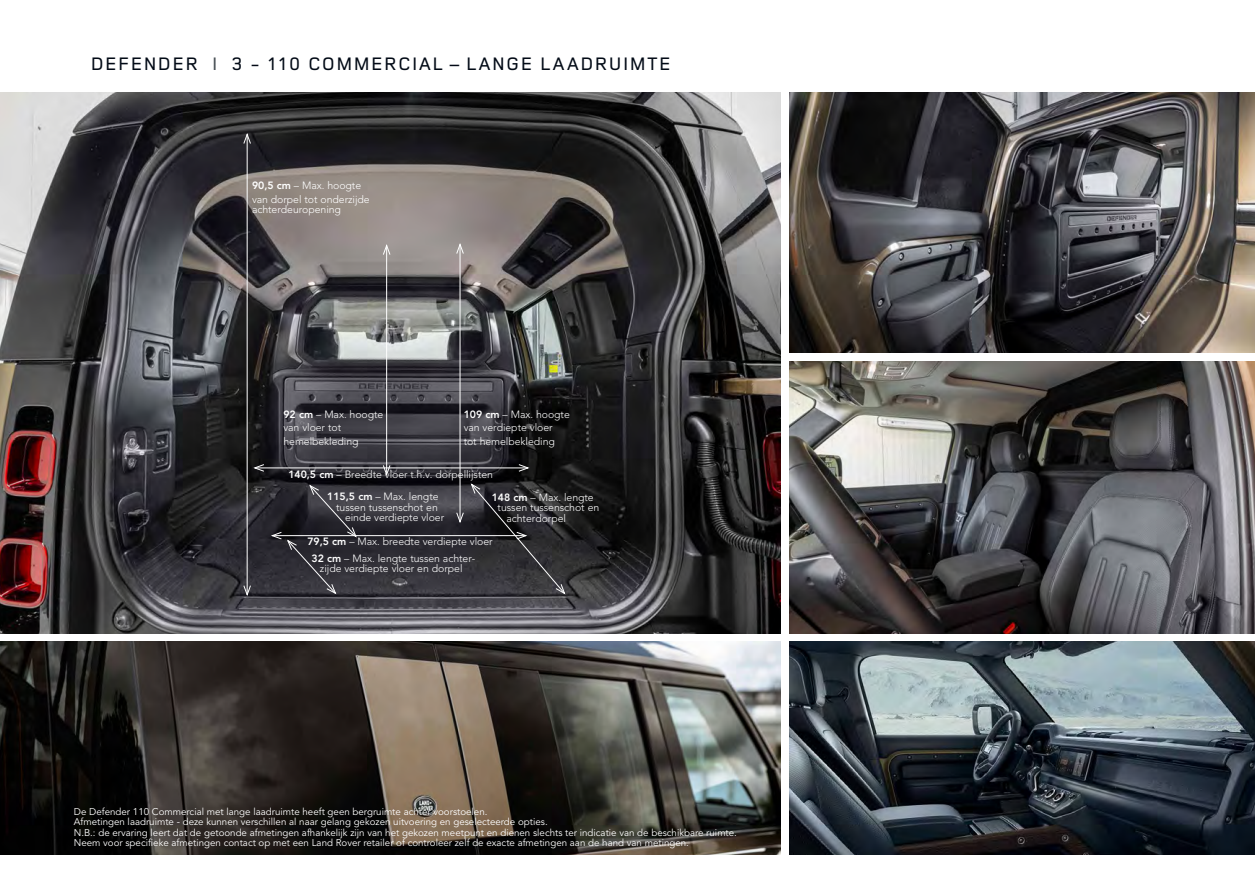
<style>
.page{position:relative;width:1255px;height:893px;background:#fff}
.page>*{position:absolute;margin:0;border:0;box-sizing:border-box;transform-origin:0 0}
.t1{font:500 18.75px "Land Rover Wide";color:#020a16}
.t2{font:300 10.5px/13.6px "Avenir LT Std";letter-spacing:-.005em;color:#fff}
.t3{font:9.75px/10.5px "Avenir LT Std";color:#fff}
.s1{color:#464e53}
.s2{font-weight:800}
</style>
<div class="page">
<img style="left:0;top:92px;width:780px;height:541px">
<img style="left:789px;top:361px;width:465px;height:272px">
<img style="left:789px;top:642px;width:465px;height:213px">
<img style="left:789px;top:92px;width:465px;height:261px">
<img style="left:0;top:642px;width:780px;height:213px">
<hr style="left:272px;top:535px;width:254px;height:1px;background:#fff">
<hr style="left:255px;top:467px;width:273px;height:1px;background:#fff">
<svg style="left:252px;top:464px;width:13px;height:8px"></svg>
<svg style="left:518px;top:464px;width:12px;height:8px"></svg>
<svg style="left:470px;top:483px;width:96px;height:112px;background:#323135"></svg>
<hr style="left:459px;top:244px;width:1px;height:278px;background:#fff">
<svg style="left:456px;top:242px;width:8px;height:12px"></svg>
<svg style="left:456px;top:512px;width:8px;height:12px"></svg>
<hr style="left:386px;top:245px;width:1px;height:229px;background:#fff">
<svg style="left:382px;top:243px;width:9px;height:13px"></svg>
<svg style="left:382px;top:464px;width:9px;height:13px"></svg>
<svg style="left:270px;top:484px;width:87px;height:111px;background:#323138"></svg>
<hr style="left:247px;top:134px;width:1px;height:461px;background:#fff">
<svg style="left:243px;top:132px;width:8px;height:12px"></svg>
<svg style="left:243px;top:585px;width:8px;height:12px"></svg>
<h1 class="t1" style="left:90px;top:50px;width:583px">DEFENDER <span class="s1">I</span> 3 - 110 COMMERCIAL – LANGE LAADRUIMTE</h1>
<p class="t2" style="left:252px;top:178px;width:119px"><span class="s2">90,5 cm</span> – Max. hoogte van dorpel tot onderzijde</p>
<p class="t2" style="left:252px;top:203px;width:91px">achterdeuropening</p>
<p class="t2" style="left:283px;top:407px;width:101px"><span class="s2">92 cm</span> – Max. hoogte van vloer tot hemelbekleding</p>
<p class="t2" style="left:463px;top:407px;width:108px"><span class="s2">109 cm</span> – Max. hoogte van verdiepte vloer<br>tot hemelbekleding</p>
<p class="t2" style="left:288px;top:468px;width:206px"><span class="s2">140,5 cm</span> – Breedte vloer t.h.v. dorpellijsten</p>
<p class="t2" style="left:327px;top:490px;width:113px"><span class="s2">115,5 cm</span> – Max. lengte</p>
<p class="t2" style="left:336px;top:500px;width:103px">tussen tussenschot en</p>
<p class="t2" style="left:345px;top:511px;width:101px">einde verdiepte vloer</p>
<p class="t2" style="left:491px;top:490px;width:104px"><span class="s2">148 cm</span> – Max. lengte</p>
<p class="t2" style="left:497px;top:501px;width:103px">tussen tussenschot en</p>
<p class="t2" style="left:506px;top:511px;width:61px">achterdorpel</p>
<p class="t2" style="left:307px;top:535px;width:187px"><span class="s2">79,5 cm</span> – Max. breedte verdiepte vloer</p>
<p class="t2" style="left:311px;top:553px;width:165px;line-height:10.5px;text-align:center"><span class="s2">32 cm</span> – Max. lengte tussen achter&shy;zijde verdiepte vloer en dorpel</p>
<p class="t3" style="left:74px;top:806px;width:664px">De Defender 110 Commercial met lange laadruimte heeft geen bergruimte achter voorstoelen.<br>Afmetingen laadruimte - deze kunnen verschillen al naar gelang gekozen uitvoering en geselecteerde opties.<br>N.B.: de ervaring leert dat de getoonde afmetingen afhankelijk zijn van het gekozen meetpunt en dienen slechts ter indicatie van de beschikbare ruimte.<br>Neem voor specifieke afmetingen contact op met een Land Rover retailer of controleer zelf de exacte afmetingen aan de hand van metingen.</p>
</div>
